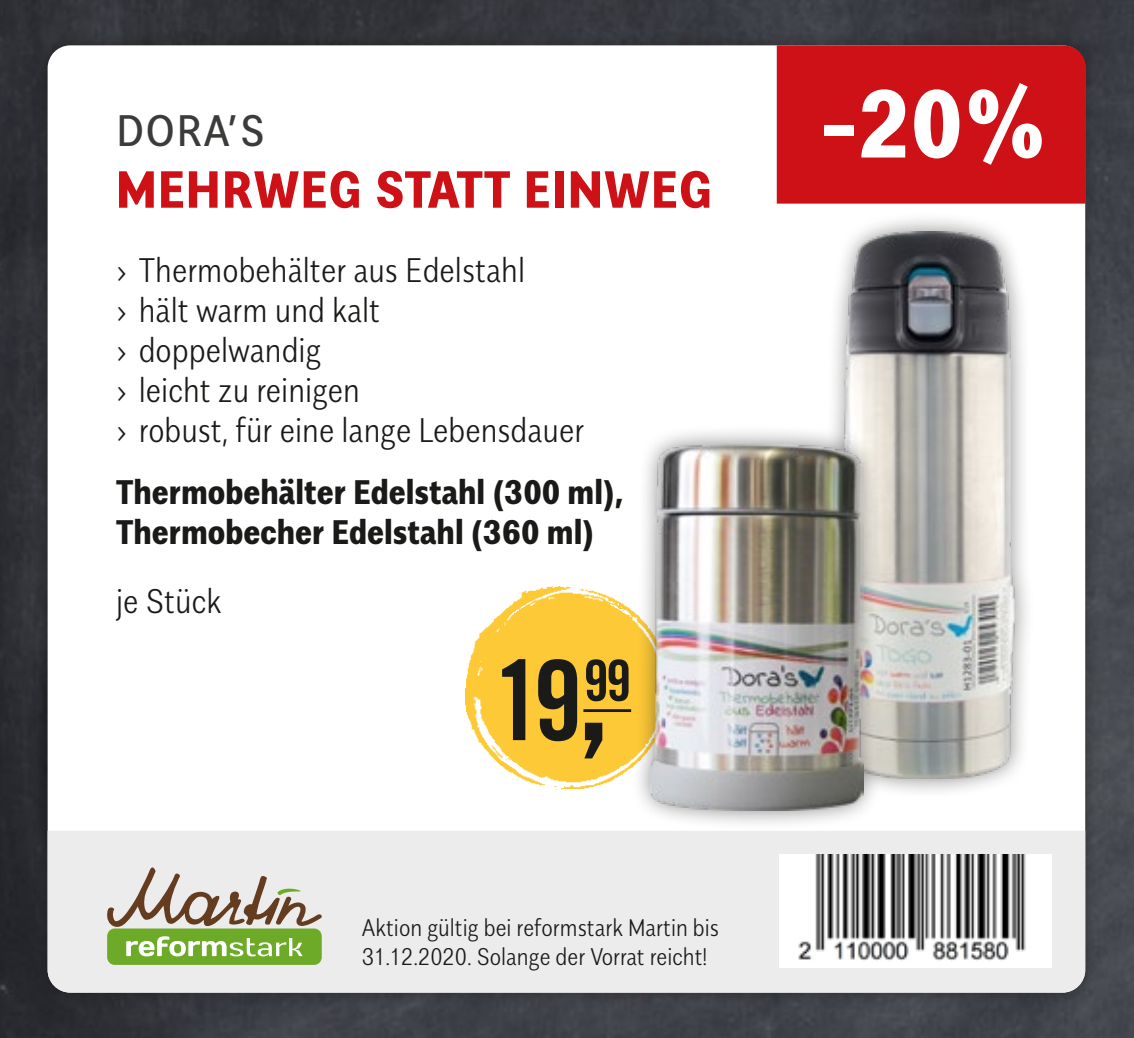
<style>
.page{position:relative;width:1134px;height:1038px;background:#fff}
.page>*{position:absolute;margin:0;border:0;box-sizing:border-box;transform-origin:0 0}
.t1{font:110.8px "Trade Gothic LT Std Bd Cn 20";color:#1a1a18}
.t2{font:700 96px "Alergia Condensed";color:#fff}
.t3{font:56.4px "Trade Gothic LT Std Bd Cn 20";color:#1a1a18}
.t4{font:700 52px "Alergia Condensed";letter-spacing:.02em;color:#cd1116}
.t5{font:44px "Alergia Condensed";color:#3b3b3a}
.t6{font:200 34px/40px "Alergia Condensed";color:#1a1a18}
.t7{font:700 34px/40px "Alergia Condensed";color:#1a1a18}
.t8{font:200 24px/28.8px "Alergia Condensed";color:#1a1a18}
.s1{font-family:"Alto Con";font-weight:300}
.s2{font-size:147.6px}
</style>
<div class="page">
<img style="left:0;top:0;width:1134px;height:1037px">
<div style="left:33px;top:31px;width:1067px;height:976px;background:#1a1a18;opacity:.53"></div>
<div style="left:48px;top:45px;width:1037px;height:947px;background:#fff;border-radius:23px"></div>
<div style="left:48px;top:831px;width:1037px;height:161px;background:#ececed"></div>
<svg style="left:107px;top:867px;width:215px;height:97px;background:#b1be93"></svg>
<div style="left:780px;top:854px;width:272px;height:113px;background:#fff"></div>
<img style="left:798px;top:854px;width:228px;height:107px">
<div style="left:777px;top:45px;width:309px;height:159px;background:#cd1116"></div>
<img style="left:465px;top:586px;width:165px;height:203px">
<hr style="left:583px;top:709px;width:48px;height:3px;background:#1a1a18">
<div style="left:826px;top:211px;width:208px;height:588px;background:#1a1a18;opacity:.53"></div>
<img style="left:842px;top:232px;width:176px;height:546px">
<div style="left:630px;top:424px;width:252px;height:406px;background:#1a1a18;opacity:.53"></div>
<img style="left:651px;top:444px;width:212px;height:366px">
<p class="t5" style="left:116px;top:97px;width:150px">DORA’S</p>
<h3 class="t4" style="left:116px;top:148px;width:598px">MEHRWEG STATT EINWEG</h3>
<p class="t6" style="left:116px;top:247px;width:470px"><span class="s1">›</span> Thermobehälter aus Edelstahl<br><span class="s1">›</span> hält warm und kalt<br><span class="s1">›</span> doppelwandig<br><span class="s1">›</span> leicht zu reinigen<br><span class="s1">›</span> robust, für eine lange Lebensdauer</p>
<p class="t7" style="left:116px;top:469px;width:509px">Thermobehälter Edelstahl (300 ml),<br>Thermobecher Edelstahl (360 ml)</p>
<p class="t6" style="left:116px;top:578px;width:107px">je Stück</p>
<h1 class="t1" style="left:493px;top:633px;width:118px">19<span class="s2">,</span></h1>
<h3 class="t3" style="left:583px;top:646px;width:49px">99</h3>
<p class="t8" style="left:362px;top:911px;width:359px">Aktion gültig bei reformstark Martin bis<br>31.12.2020. Solange der Vorrat reicht!</p>
<h2 class="t2" style="left:819px;top:47px;width:230px">-20%</h2>
</div>
